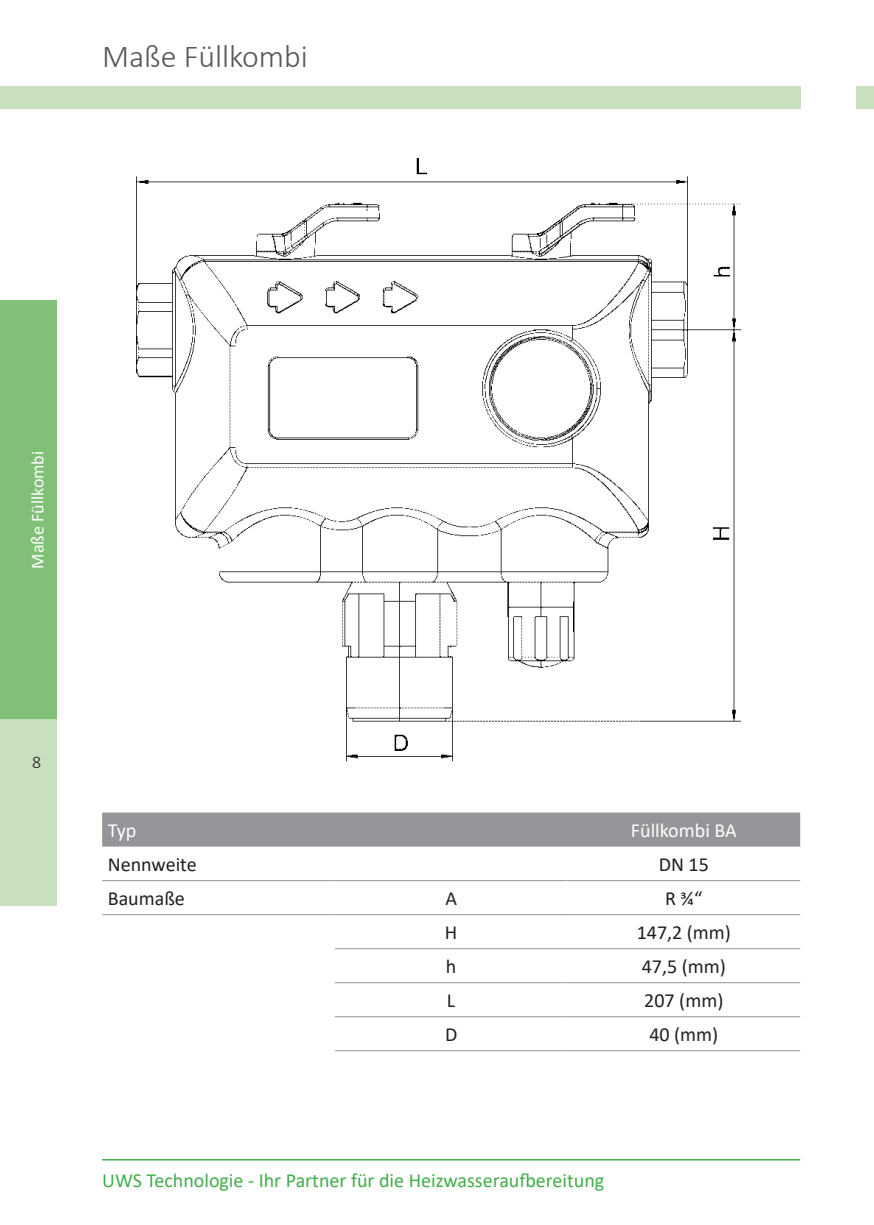
<style>
.page{position:relative;width:874px;height:1225px;background:#fff}
.page>*{position:absolute;margin:0;border:0;box-sizing:border-box;transform-origin:0 0}
.t1{font:300 32px "Calibri";color:#57585a}
.t2{font:20px "Calibri";color:#231f20}
.t3{font:20px "Calibri";color:#40ae49}
.t4{font:20px "Calibri";color:#fff}
.t5{font:18px "Calibri";color:#fff}
.t6{font:300 18px "Calibri";color:#231f20}
</style>
<div class="page">
<hr style="left:102px;top:1159px;width:697px;height:1px;background:#40ae49">
<div style="left:0;top:300px;width:57px;height:419px;background:#80c177"></div>
<div style="left:0;top:719px;width:57px;height:186px;background:#c8e0bf"></div>
<div style="left:102px;top:812px;width:697px;height:34px;background:#939598"></div>
<hr style="left:102px;top:880px;width:232px;height:1px;background:#939598">
<hr style="left:334px;top:880px;width:233px;height:1px;background:#939598">
<hr style="left:567px;top:880px;width:232px;height:1px;background:#939598">
<hr style="left:102px;top:914px;width:232px;height:1px;background:#939598">
<hr style="left:334px;top:914px;width:233px;height:1px;background:#939598">
<hr style="left:567px;top:914px;width:232px;height:1px;background:#939598">
<hr style="left:334px;top:948px;width:233px;height:1px;background:#939598">
<hr style="left:567px;top:948px;width:232px;height:1px;background:#939598">
<hr style="left:334px;top:982px;width:233px;height:1px;background:#939598">
<hr style="left:567px;top:982px;width:232px;height:1px;background:#939598">
<hr style="left:334px;top:1016px;width:233px;height:1px;background:#939598">
<hr style="left:567px;top:1016px;width:232px;height:1px;background:#939598">
<hr style="left:334px;top:1050px;width:233px;height:1px;background:#939598">
<hr style="left:567px;top:1050px;width:232px;height:1px;background:#939598">
<img style="left:136px;top:158px;width:603px;height:603px">
<div style="left:0;top:86px;width:799px;height:23px;background:#c8e0bf"></div>
<div style="left:856px;top:86px;width:17px;height:23px;background:#c8e0bf"></div>
<p class="t1" style="left:102px;top:37px;width:207px">Maße Füllkombi</p>
<p class="t5" style="left:25px;top:568px;width:119px;rotate:-90deg">Maße Füllkombi</p>
<p class="t6" style="left:32px;top:751px;width:11px">8</p>
<p class="t4" style="left:108px;top:816px;width:30px">Typ</p>
<p class="t4" style="left:630px;top:816px;width:107px">Füllkombi BA</p>
<p class="t2" style="left:108px;top:850px;width:90px">Nennweite</p>
<p class="t2" style="left:658px;top:850px;width:52px">DN 15</p>
<p class="t2" style="left:108px;top:884px;width:79px">Baumaße</p>
<p class="t2" style="left:445px;top:884px;width:13px">A</p>
<p class="t2" style="left:665px;top:884px;width:39px">R ¾“</p>
<p class="t2" style="left:444px;top:918px;width:14px">H</p>
<p class="t2" style="left:636px;top:918px;width:96px">147,2 (mm)</p>
<p class="t2" style="left:445px;top:952px;width:12px">h</p>
<p class="t2" style="left:641px;top:952px;width:86px">47,5 (mm)</p>
<p class="t2" style="left:447px;top:986px;width:10px">L</p>
<p class="t2" style="left:644px;top:986px;width:81px">207 (mm)</p>
<p class="t2" style="left:445px;top:1020px;width:14px">D</p>
<p class="t2" style="left:649px;top:1020px;width:70px">40 (mm)</p>
<p class="t3" style="left:102px;top:1166px;width:503px">UWS Technologie - Ihr Partner für die Heizwasseraufbereitung</p>
</div>
